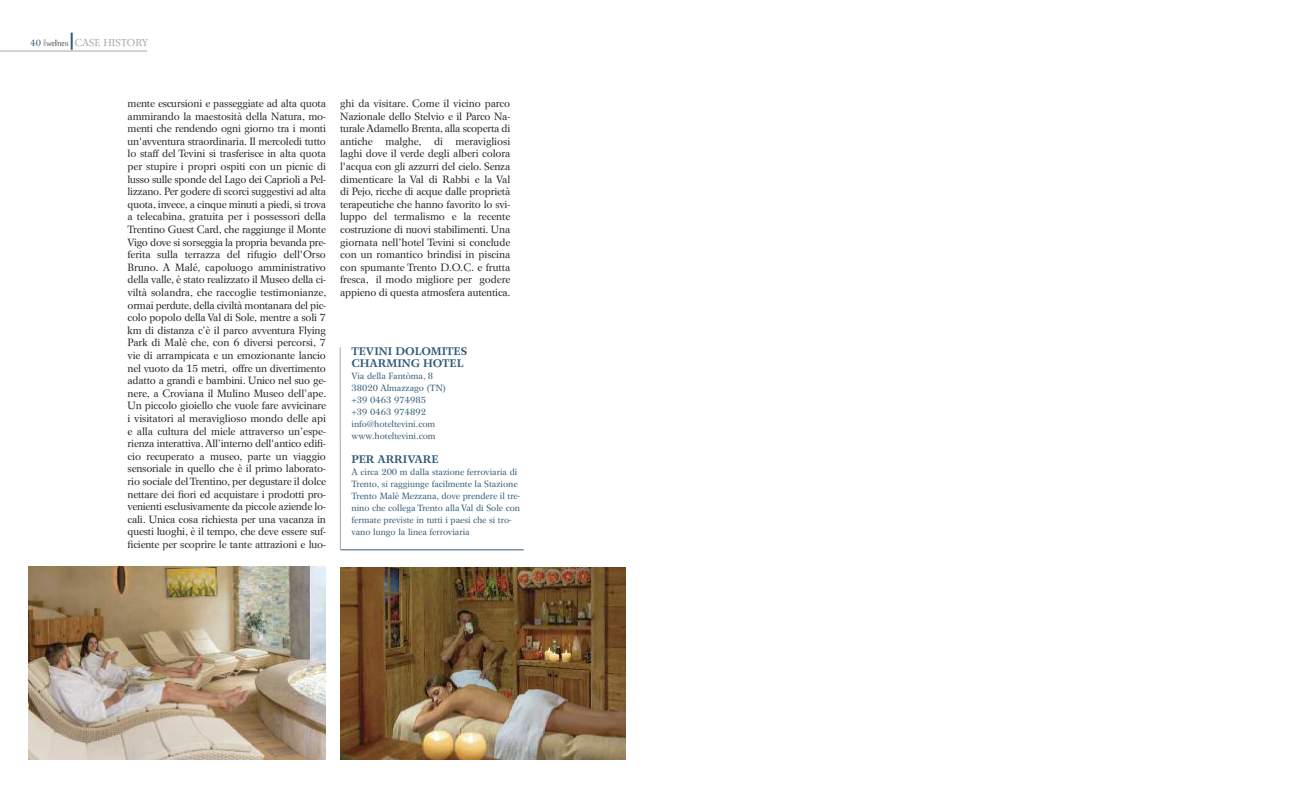
<style>
.page{position:relative;width:1304px;height:794px;background:#fff}
.page>*{position:absolute;margin:0;border:0;box-sizing:border-box;transform-origin:0 0}
.t1{font:700 11px/12px "Wilke LT Std";color:#325b78}
.t2{font:10.5px/12.6px "Wilke LT Std";letter-spacing:-.015em;color:#272627;text-align:justify}
.t3{font:10px "Wilke LT Std";color:#a5a7ab}
.t4{font:9px/12px "Wilke LT Std";color:#325b78}
</style>
<div class="page">
<hr style="left:341px;top:549px;width:183px;height:1px;background:#325b78">
<hr style="left:340px;top:347px;width:1px;height:203px;background:#a5a7ab">
<img style="left:28px;top:567px;width:298px;height:193px">
<img style="left:340px;top:568px;width:286px;height:192px">
<svg style="left:43px;top:33px;width:30px;height:17px"></svg>
<hr style="left:0;top:51px;width:147px;height:1px;background:#a5a7ab">
<p class="t4" style="left:30px;top:38px;width:12px">40</p>
<p class="t3" style="left:75px;top:39px;width:75px">CASE HISTORY</p>
<p class="t2" style="left:128px;top:98px;width:200px">mente escursioni e passeggiate ad alta quota ammirando la maestosità della Natura, mo&shy;menti che rendendo ogni giorno tra i monti un'avventura straordinaria. Il mercoledi tutto lo staff del Tevini si trasferisce in alta quota per stupire i propri ospiti con un picnic di lusso sulle sponde del Lago dei Caprioli a Pel&shy;lizzano. Per godere di scorci suggestivi ad alta quota, invece, a cinque minuti a piedi, si trova a telecabina, gratuita per i possessori della Trentino Guest Card, che raggiunge il Monte Vigo dove si sorseggia la propria bevanda pre&shy;ferita sulla terrazza del rifugio dell'Orso Bruno. A Malé, capoluogo amministrativo della valle, è stato realizzato il Museo della ci&shy;viltà solandra, che raccoglie testimonianze, ormai perdute, della civiltà montanara del pic&shy;colo popolo della Val di Sole, mentre a soli 7 km di distanza c’è il parco avventura Flying Park di Malè che, con 6 diversi percorsi, 7 vie di arrampicata e un emozionante lancio nel vuoto da 15 metri, offre un divertimento adatto a grandi e bambini. Unico nel suo ge&shy;nere, a Croviana il Mulino Museo dell’ape.<br>Un piccolo gioiello che vuole fare avvicinare i visitatori al meraviglioso mondo delle api e alla cultura del miele attraverso un’espe&shy;rienza interattiva.All’interno dell'antico edifi&shy;cio recuperato a museo, parte un viaggio sensoriale in quello che è il primo laborato&shy;rio sociale del Trentino, per degustare il dolce nettare dei fiori ed acquistare i prodotti pro&shy;venienti esclusivamente da piccole aziende lo&shy;cali. Unica cosa richiesta per una vacanza in questi luoghi, è il tempo, che deve essere suf&shy;ficiente per scoprire le tante attrazioni e luo-</p>
<p class="t2" style="left:340px;top:98px;width:172px">ghi da visitare. Come il vicino parco Nazionale dello Stelvio e il Parco Na&shy;turale Adamello Brenta, alla scoperta di antiche malghe, di meravigliosi laghi dove il verde degli alberi colora l'acqua con gli azzurri del cielo. Senza dimenticare la Val di Rabbi e la Val di Pejo, ricche di acque dalle proprietà terapeutiche che hanno favorito lo svi&shy;luppo del termalismo e la recente costruzione di nuovi stabilimenti. Una giornata nell’hotel Tevini si conclude con un romantico brindisi in piscina con spumante Trento D.O.C. e frutta fresca, il modo migliore per godere appieno di questa atmosfera autentica.</p>
<p class="t1" style="left:351px;top:346px;width:117px">TEVINI DOLOMITES<br>CHARMING HOTEL</p>
<p class="t4" style="left:351px;top:371px;width:96px">Via della Fantòma, 8<br>38020 Almazzago (TN) +39 0463 974985<br>+39 0463 974892 info@hoteltevini.com www.hoteltevini.com</p>
<p class="t1" style="left:351px;top:454px;width:89px">PER ARRIVARE</p>
<p class="t4" style="left:351px;top:467px;width:170px">A circa 200 m dalla stazione ferroviaria di Trento, si raggiunge facilmente la Stazione Trento Malè Mezzana, dove prendere il tre&shy;nino che collega Trento alla Val di Sole con fermate previste in tutti i paesi che si tro&shy;vano lungo la linea ferroviaria</p>
</div>
